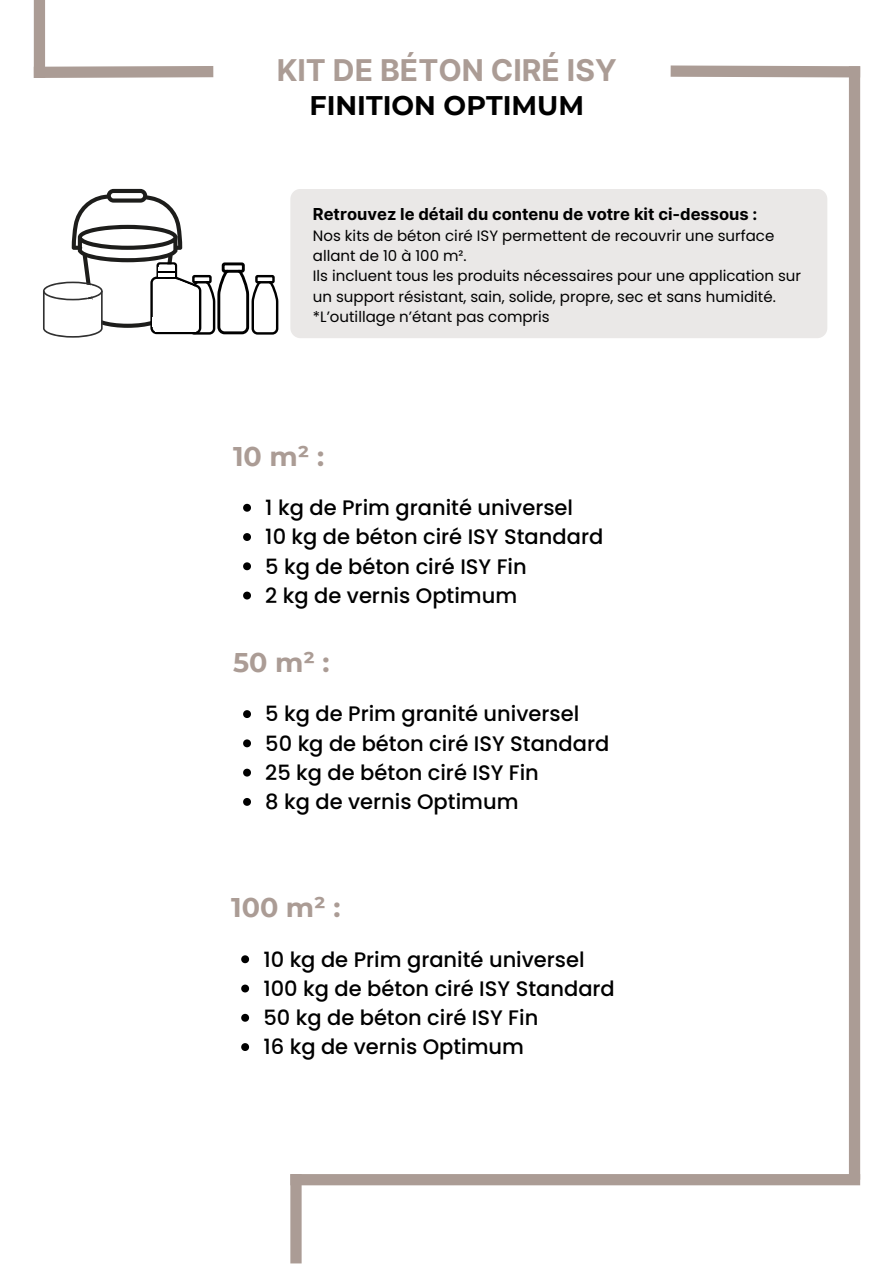
<style>
.page{position:relative;width:894px;height:1264px;background:#fff}
.page>*{position:absolute;margin:0;border:0;box-sizing:border-box;transform-origin:0 0}
.t1{font:700 30px "Inter";color:#ab9c95}
.t2{font:700 27px "Montserrat";color:#ab9c95}
.t3{font:700 26.85px "Montserrat";color:#000}
.t4{font:500 21px "Poppins";color:#000}
.t5{font:700 16.5px "Inter";color:#000}
.t6{font:15px/20.2px "Poppins";color:#000}
</style>
<div class="page">
<svg style="left:33px;top:60px;width:181px;height:18px"></svg>
<div style="left:34px;top:0;width:11px;height:78px;background:#ab9c95"></div>
<svg style="left:670px;top:65px;width:191px;height:18px"></svg>
<div style="left:848px;top:66px;width:11px;height:1113px;background:#ab9c95"></div>
<div style="left:290px;top:1173px;width:569px;height:12px;background:#ab9c95"></div>
<div style="left:290px;top:1174px;width:11px;height:89px;background:#ab9c95"></div>
<svg style="left:243px;top:504px;width:8px;height:7px"></svg>
<svg style="left:243px;top:533px;width:8px;height:8px"></svg>
<svg style="left:243px;top:562px;width:8px;height:8px"></svg>
<svg style="left:243px;top:591px;width:8px;height:8px"></svg>
<svg style="left:243px;top:710px;width:8px;height:8px"></svg>
<svg style="left:243px;top:739px;width:8px;height:8px"></svg>
<svg style="left:243px;top:768px;width:8px;height:8px"></svg>
<svg style="left:243px;top:798px;width:8px;height:7px"></svg>
<svg style="left:241px;top:955px;width:8px;height:8px"></svg>
<svg style="left:241px;top:984px;width:8px;height:8px"></svg>
<svg style="left:241px;top:1013px;width:8px;height:8px"></svg>
<svg style="left:241px;top:1043px;width:8px;height:7px"></svg>
<div style="left:290px;top:189px;width:537px;height:149px;background:#eae8e7;border-radius:10px"></div>
<svg style="left:43px;top:189px;width:235px;height:149px"></svg>
<p class="t1" style="left:277px;top:53px;width:341px">KIT DE BÉTON CIRÉ ISY</p>
<h3 class="t3" style="left:309px;top:89px;width:276px">FINITION OPTIMUM</h3>
<p class="t5" style="left:313px;top:204px;width:446px">Retrouvez le détail du contenu de votre kit ci-dessous :</p>
<p class="t6" style="left:313px;top:225px;width:463px">Nos kits de béton ciré ISY permettent de recouvrir une surface allant de 10 à 100 m².</p>
<p class="t6" style="left:313px;top:266px;width:489px">Ils incluent tous les produits nécessaires pour une application sur un support résistant, sain, solide, propre, sec et sans humidité.</p>
<p class="t6" style="left:313px;top:306px;width:238px">*L’outillage n’étant pas compris</p>
<p class="t2" style="left:233px;top:439px;width:93px">10 m² :</p>
<p class="t4" style="left:265px;top:493px;width:309px">1 kg de Prim granité universel</p>
<h1 class="t4" style="left:265px;top:522px;width:339px">10 kg de béton ciré ISY Standard</h1>
<p class="t4" style="left:265px;top:551px;width:263px">5 kg de béton ciré ISY Fin</p>
<p class="t4" style="left:265px;top:581px;width:253px">2 kg de vernis Optimum</p>
<p class="t2" style="left:233px;top:646px;width:98px">50 m² :</p>
<h2 class="t4" style="left:265px;top:699px;width:315px">5 kg de Prim granité universel</h2>
<p class="t4" style="left:265px;top:728px;width:345px">50 kg de béton ciré ISY Standard</p>
<p class="t4" style="left:265px;top:758px;width:275px">25 kg de béton ciré ISY Fin</p>
<p class="t4" style="left:265px;top:787px;width:254px">8 kg de vernis Optimum</p>
<p class="t2" style="left:231px;top:891px;width:111px">100 m² :</p>
<p class="t4" style="left:263px;top:944px;width:323px">10 kg de Prim granité universel</p>
<p class="t4" style="left:263px;top:973px;width:353px">100 kg de béton ciré ISY Standard</p>
<p class="t4" style="left:263px;top:1003px;width:276px">50 kg de béton ciré ISY Fin</p>
<p class="t4" style="left:263px;top:1032px;width:262px">16 kg de vernis Optimum</p>
</div>
